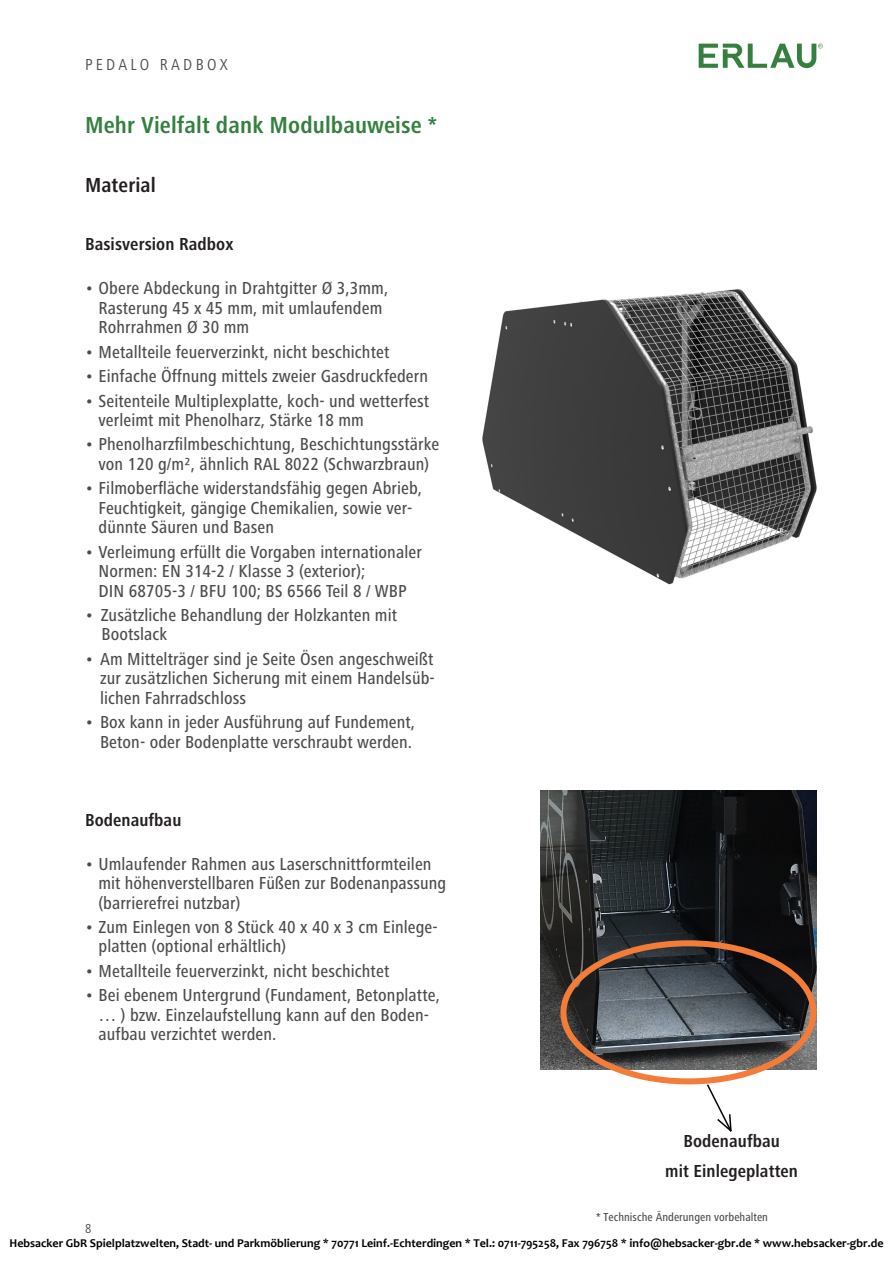
<style>
.page{position:relative;width:893px;height:1263px;background:#fff}
.page>*{position:absolute;margin:0;border:0;box-sizing:border-box;transform-origin:0 0}
.t1{font:700 condensed 24px "Frutiger Next LT";letter-spacing:.005em;color:#35803e}
.t2{font:700 condensed 21px "Frutiger Next LT";letter-spacing:.005em;color:#231f20}
.t3{font:500 condensed 18px/19.5px "Frutiger Next LT";letter-spacing:.005em;color:#4b4c4d}
.t4{font:700 condensed 18px/29.2px "Frutiger Next LT";letter-spacing:.005em;color:#231f20;text-align:center}
.t5{font:condensed 16.5px "Frutiger Next LT";letter-spacing:.2em;color:#4b4c4d}
.t6{font:condensed 13.5px "Frutiger Next LT";color:#4b4c4d}
.t7{font:700 12px "Candara";color:#000}
.t8{font:500 condensed 12px "Frutiger Next LT";color:#4b4c4d}
</style>
<div class="page">
<img style="left:482px;top:289px;width:335px;height:296px">
<img style="left:541px;top:790px;width:275px;height:279px">
<svg style="left:699px;top:44px;width:124px;height:24px"></svg>
<div style="left:560px;top:940px;width:256px;height:144px;border:6px solid #f37c38;border-radius:50%"></div>
<svg style="left:705px;top:1083px;width:27px;height:49px"></svg>
<p class="t5" style="left:85px;top:56px;width:144px">PEDALO RADBOX</p>
<h1 class="t1" style="left:85px;top:112px;width:353px">Mehr Vielfalt dank Modulbauweise *</h1>
<p class="t2" style="left:85px;top:173px;width:72px">Material</p>
<p class="t4" style="left:85px;top:230px;width:150px">Basisversion Radbox</p>
<p class="t3" style="left:99px;top:279px;width:291px;text-indent:-14px">• Obere Abdeckung in Drahtgitter Ø 3,3mm,<br>Rasterung 45 x 45 mm, mit umlaufendem<br>Rohrrahmen Ø 30 mm</p>
<p class="t3" style="left:85px;top:342px;width:306px">• Metallteile feuerverzinkt, nicht beschichtet</p>
<p class="t3" style="left:85px;top:366px;width:344px">• Einfache Öffnung mittels zweier Gasdruckfedern</p>
<p class="t3" style="left:99px;top:391px;width:332px;text-indent:-14px">• Seitenteile Multiplexplatte, koch- und wetterfest verleimt mit Phenolharz, Stärke 18 mm</p>
<p class="t3" style="left:85px;top:435px;width:356px;text-align:center">• Phenolharzfilmbeschichtung, Beschichtungsstärke von 120 g/m², ähnlich RAL 8022 (Schwarzbraun)</p>
<p class="t3" style="left:99px;top:478px;width:325px;text-indent:-14px">• Filmoberfläche widerstandsfähig gegen Abrieb,<br>Feuchtigkeit, gängige Chemikalien, sowie ver&shy;dünnte Säuren und Basen</p>
<p class="t3" style="left:99px;top:542px;width:325px;text-indent:-14px">• Verleimung erfüllt die Vorgaben internationaler<br>Normen: EN 314-2 / Klasse 3 (exterior);<br>DIN 68705-3 / BFU 100; BS 6566 Teil 8 / WBP</p>
<p class="t3" style="left:102px;top:605px;width:297px;text-indent:-16px">• Zusätzliche Behandlung der Holzkanten mit<br>Bootslack</p>
<p class="t3" style="left:100px;top:649px;width:336px;text-align:justify;text-indent:-15px">• Am Mittelträger sind je Seite Ösen angeschweißt zur zusätzlichen Sicherung mit einem Handelsüb&shy;lichen Fahrradschloss</p>
<p class="t3" style="left:85px;top:712px;width:332px;text-align:right">• Box kann in jeder Ausführung auf Fundement,<br>Beton- oder Bodenplatte verschraubt werden.</p>
<p class="t4" style="left:85px;top:805px;width:98px">Bodenaufbau</p>
<p class="t3" style="left:99px;top:854px;width:349px;text-indent:-14px">• Umlaufender Rahmen aus Laserschnittformteilen mit höhenverstellbaren Füßen zur Bodenanpassung (barrierefrei nutzbar)</p>
<p class="t3" style="left:99px;top:917px;width:341px;text-indent:-14px">• Zum Einlegen von 8 Stück 40 x 40 x 3 cm Einlege&shy;platten (optional erhältlich)</p>
<p class="t3" style="left:85px;top:961px;width:306px">• Metallteile feuerverzinkt, nicht beschichtet</p>
<p class="t3" style="left:99px;top:985px;width:343px;text-indent:-14px">• Bei ebenem Untergrund (Fundament, Betonplatte, … ) bzw. Einzelaufstellung kann auf den Boden&shy;aufbau verzichtet werden.</p>
<p class="t6" style="left:85px;top:1221px;width:8px">8</p>
<p class="t4" style="left:665px;top:1127px;width:134px">Bodenaufbau<br>mit Einlegeplatten</p>
<p class="t8" style="left:596px;top:1210px;width:173px">* Technische Änderungen vorbehalten</p>
<p class="t7" style="left:10px;top:1236px;width:875px">Hebsacker GbR Spielplatzwelten, Stadt- und Parkmöblierung * 70771 Leinf.-Echterdingen * Tel.: 0711-795258, Fax 796758 * info@hebsacker-gbr.de * www.hebsacker-gbr.de</p>
</div>
